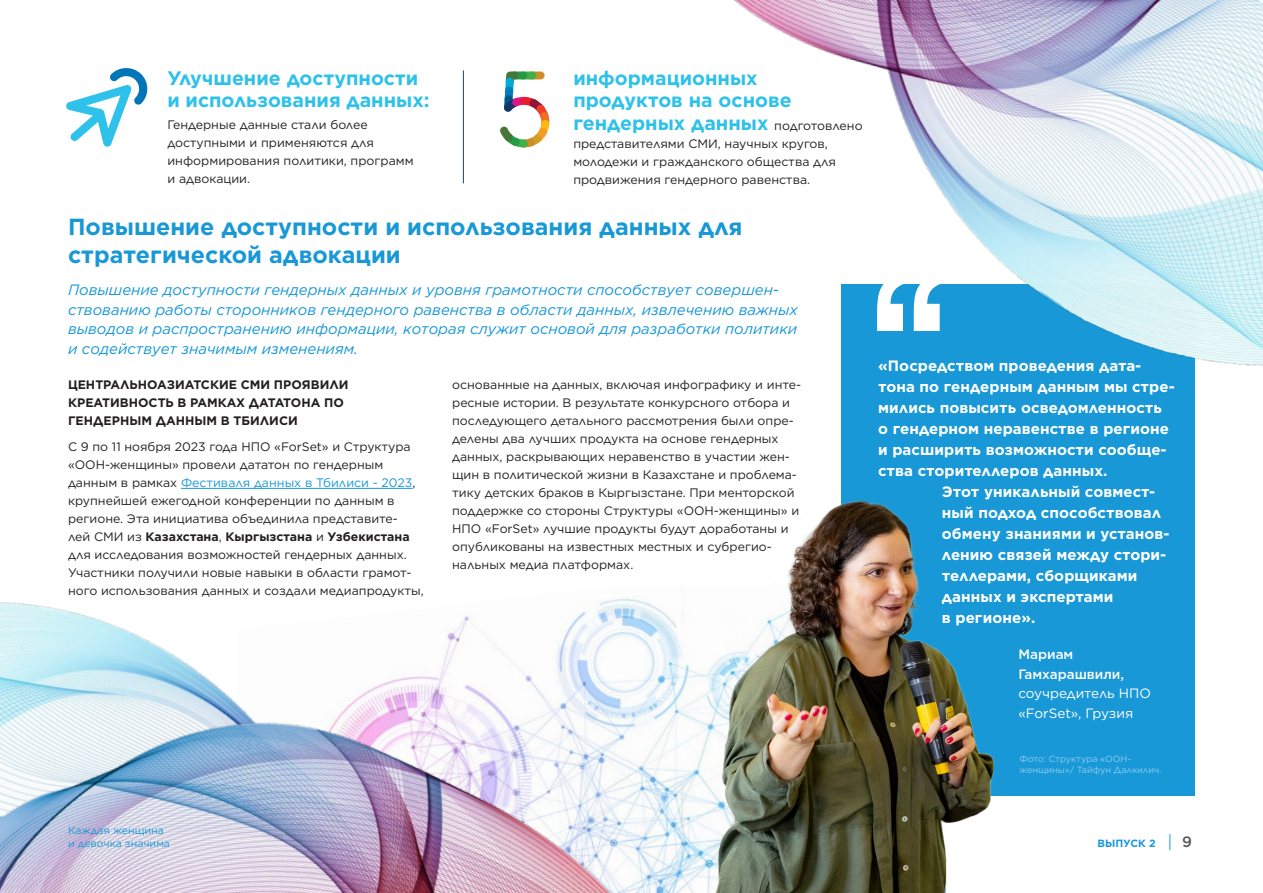
<style>
.page{position:relative;width:1263px;height:893px;background:#fff}
.page>*{position:absolute;margin:0;border:0;box-sizing:border-box;transform-origin:0 0}
.t1{font:700 23.25px/27.9px "Gotham";color:#1898d6}
.t2{font:700 19.5px/22.5px "Gotham";color:#2ec1ea}
.t3{font:700 15px "Gotham";letter-spacing:.005em;color:#fff}
.t4{font:italic 15px/19.5px "Gotham Pro";color:#1898d6}
.t5{font:500 15px "Gotham";color:#57585a}
.t6{font:13.5px/19.5px "Gotham";color:#fff}
.t7{font:500 13.5px/19.5px "Gotham Pro";color:#fff}
.t8{font:12.3px/18px "Gotham";color:#231f20}
.t9{font:700 12.3px/18px "Gotham";color:#231f20}
.t10{font:10.5px/13.5px "Gotham";color:#1898d6}
.t11{font:700 10.5px "Gotham";color:#1898d6}
.t12{font:9px/10.8px "Gotham";color:#91cbee}
.s1{font-weight:400;font-size:12.3px;color:#231f20}
.s2{color:#1898d6}
.s3{font-weight:700}
</style>
<div class="page">
<svg style="left:1169px;top:834px;width:1px;height:16px"></svg>
<img style="left:341px;top:598px;width:340px;height:295px">
<hr style="left:463px;top:70px;width:1px;height:113px;background:#224255">
<hr style="left:181px;top:488px;width:231px;height:1px;background:#1898d6">
<svg style="left:66px;top:68px;width:82px;height:79px"></svg>
<svg style="left:500px;top:72px;width:49px;height:75px"></svg>
<div style="left:842px;top:284px;width:353px;height:511px;background:#1898d6"></div>
<img style="left:681px;top:476px;width:328px;height:417px">
<img style="left:0;top:602px;width:246px;height:110px">
<img style="left:0;top:712px;width:620px;height:181px">
<img style="left:734px;top:0;width:529px;height:384px">
<h2 class="t2" style="left:573px;top:66px;width:291px">информационных продуктов на основе гендерных данных <span class="s1">подготовлено</span></h2>
<p class="t8" style="left:573px;top:134px;width:264px">представителями СМИ, научных кругов, молодежи и гражданского общества для продвижения гендерного равенства.</p>
<h1 class="t1" style="left:68px;top:213px;width:676px">Повышение доступности и использования данных для стратегической адвокации</h1>
<p class="t4" style="left:68px;top:280px;width:731px">Повышение доступности гендерных данных и уровня грамотности способствует совершен&shy;ствованию работы сторонников гендерного равенства в области данных, извлечению важных выводов и распространению информации, которая служит основой для разработки политики и содействует значимым изменениям.</p>
<p class="t9" style="left:68px;top:375px;width:282px">ЦЕНТРАЛЬНОАЗИАТСКИЕ СМИ ПРОЯВИЛИ<br>КРЕАТИВНОСТЬ В РАМКАХ ДАТАТОНА ПО<br>ГЕНДЕРНЫМ ДАННЫМ В ТБИЛИСИ</p>
<p class="t8" style="left:68px;top:438px;width:357px">С 9 по 11 ноября 2023 года НПО «ForSet» и Структура «ООН-женщины» провели дататон по гендерным данным в рамках <span class="s2">Фестиваля данных в Тбилиси - 2023</span>, крупнейшей ежегодной конференции по данным в регионе. Эта инициатива объединила представите-<br>лей СМИ из <span class="s3">Казахстана</span>, <span class="s3">Кыргызстана</span> и <span class="s3">Узбекистана </span>для исследования возможностей гендерных данных.<br>Участники получили новые навыки в области грамот&shy;ного использования данных и создали медиапродукты,</p>
<h2 class="t2" style="left:167px;top:66px;width:264px">Улучшение доступности и использования данных:</h2>
<p class="t8" style="left:167px;top:116px;width:248px">Гендерные данные стали более доступными и применяются для информирования политики, программ и адвокации.</p>
<p class="t8" style="left:452px;top:375px;width:350px">основанные на данных, включая инфографику и инте&shy;ресные истории. В результате конкурсного отбора и последующего детального рассмотрения были опре&shy;делены два лучших продукта на основе гендерных данных, раскрывающих неравенство в участии жен&shy;щин в политической жизни в Казахстане и проблема&shy;тику детских браков в Кыргызстане. При менторской поддержке со стороны Структуры «ООН-женщины» и НПО «ForSet» лучшие продукты будут доработаны и опубликованы на известных местных и субрегио&shy;нальных медиа платформах.</p>
<p class="t3" style="left:878px;top:355px;width:265px">«Посредством проведения дата-</p>
<p class="t3" style="left:878px;top:376px;width:298px">тона по гендерным данным мы стре-</p>
<p class="t3" style="left:878px;top:397px;width:285px">мились повысить осведомленность</p>
<p class="t3" style="left:878px;top:418px;width:292px">о гендерном неравенстве в регионе</p>
<p class="t3" style="left:878px;top:439px;width:290px">и расширить возможности сообще-</p>
<p class="t3" style="left:878px;top:460px;width:231px">ства сторителлеров данных.</p>
<p class="t3" style="left:942px;top:481px;width:215px">Этот уникальный совмест-</p>
<p class="t3" style="left:942px;top:502px;width:221px">ный подход способствовал</p>
<p class="t3" style="left:942px;top:523px;width:229px">обмену знаниями и установ-</p>
<p class="t3" style="left:942px;top:544px;width:224px">лению связей между стори-</p>
<p class="t3" style="left:942px;top:565px;width:197px">теллерами, сборщиками</p>
<p class="t3" style="left:942px;top:586px;width:173px">данных и экспертами</p>
<p class="t3" style="left:942px;top:607px;width:95px">в регионе».</p>
<p class="t7" style="left:1018px;top:644px;width:107px">Мариам<br>Гамхарашвили,</p>
<p class="t6" style="left:1018px;top:683px;width:134px">соучредитель НПО «ForSet», Грузия</p>
<p class="t12" style="left:1019px;top:754px;width:144px">Фото: Структура «ООН&shy;женщины»/ Тайфун Далкилич.</p>
<p class="t10" style="left:68px;top:823px;width:104px">Каждая женщина и девочка значима</p>
<p class="t10" style="left:68px;top:836px;width:203px">Каждая женщина и девочка значима</p>
<p class="t11" style="left:1097px;top:836px;width:60px">ВЫПУСК 2</p>
<p class="t5" style="left:1182px;top:832px;width:11px">9</p>
</div>
